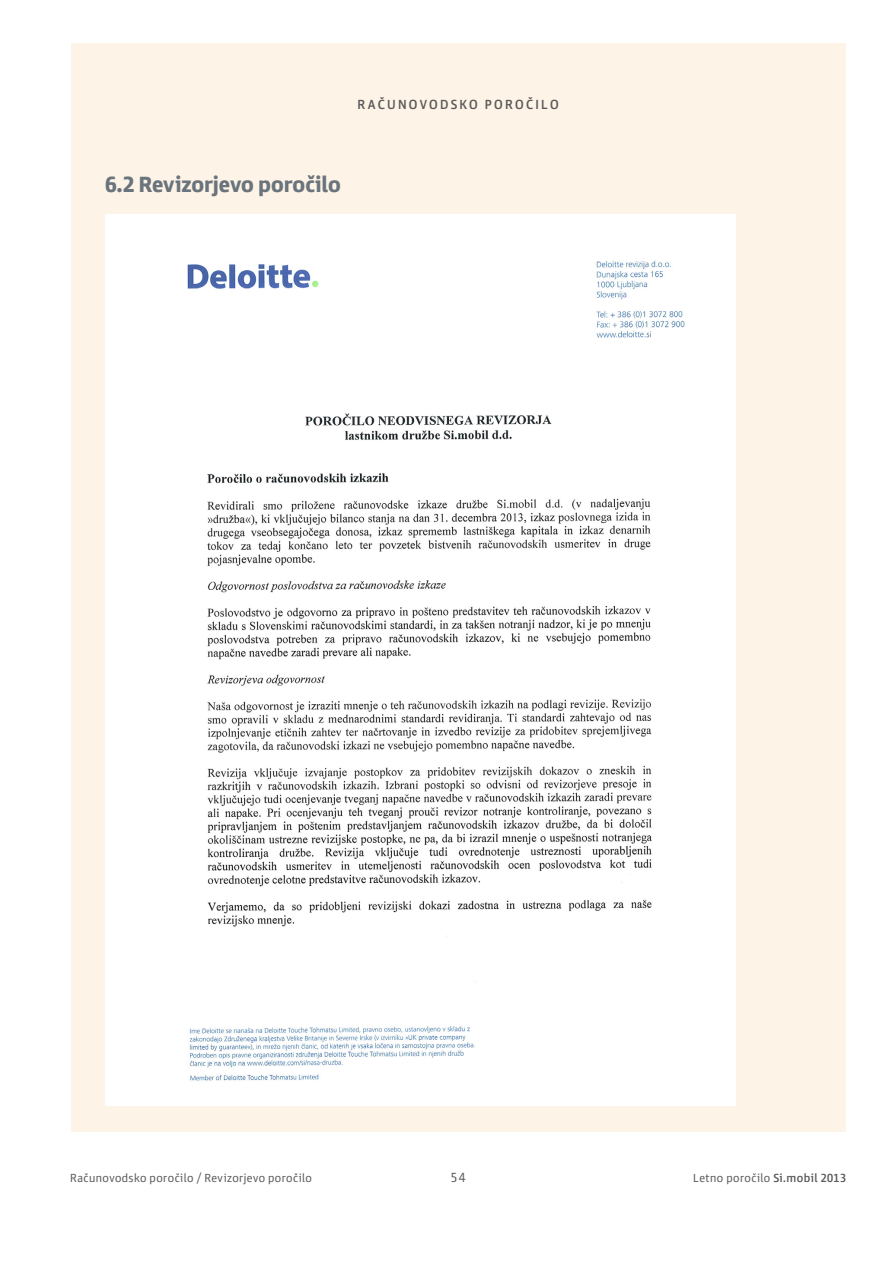
<style>
.page{position:relative;width:893px;height:1263px;background:#fff}
.page>*{position:absolute;margin:0;border:0;box-sizing:border-box;transform-origin:0 0}
.t1{font:700 22.5px "Simble";color:#6a747c}
.t2{font:500 13.5px "Simble";letter-spacing:.165em;color:#5a5a5a}
.t3{font:13.5px "Simble";color:#5a5a5a}
.t4{font:12px "Simble";letter-spacing:.04em;color:#5a5a5a}
.s1{font-weight:500}
</style>
<div class="page">
<div style="left:71px;top:44px;width:774px;height:1088px;background:#fef3e7"></div>
<img style="left:105px;top:214px;width:630px;height:892px">
<p class="t2" style="left:357px;top:94px;width:203px">RAČUNOVODSKO POROČILO</p>
<h1 class="t1" style="left:105px;top:166px;width:237px">6.2 Revizorjevo poročilo</h1>
<p class="t4" style="left:70px;top:1168px;width:243px">Računovodsko poročilo / Revizorjevo poročilo</p>
<p class="t3" style="left:451px;top:1166px;width:16px">54</p>
<p class="t4" style="left:693px;top:1168px;width:154px">Letno poročilo <span class="s1">SI.MOBIL 2013</span></p>
</div>
